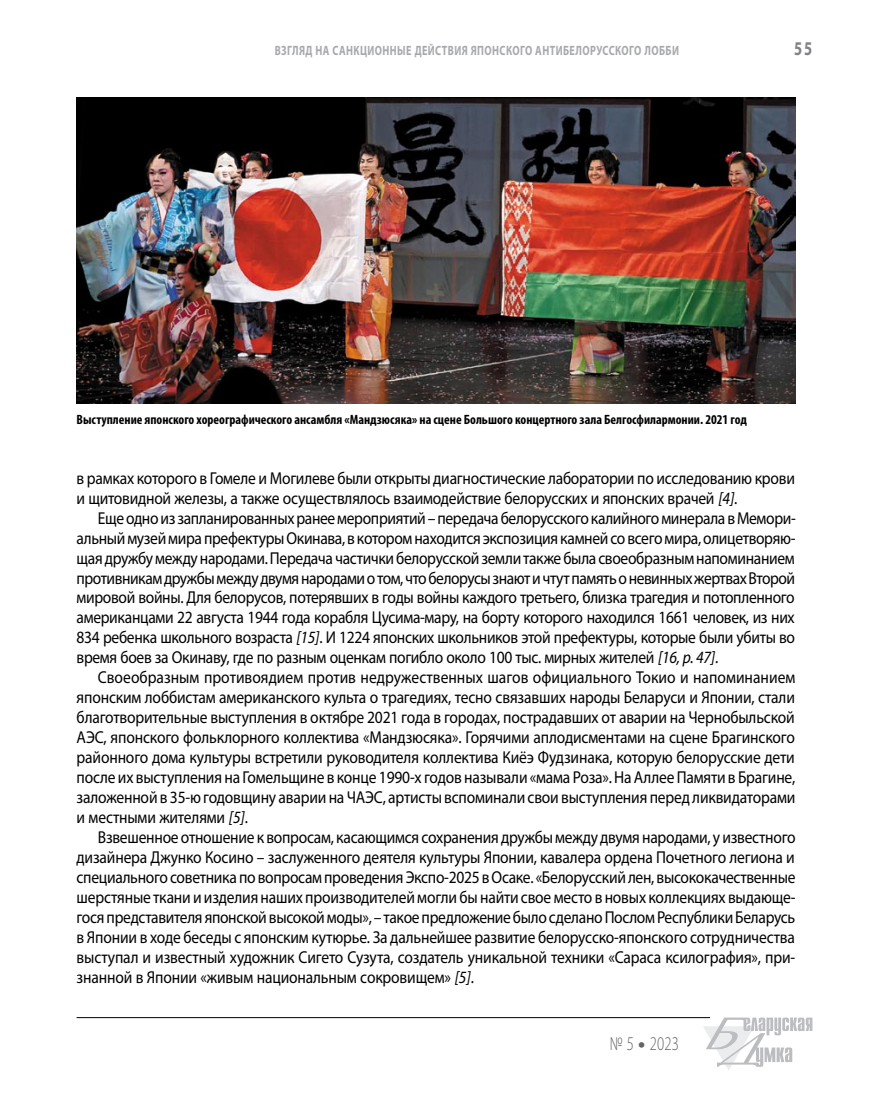
<style>
.page{position:relative;width:872px;height:1106px;background:#fff}
.page>*{position:absolute;margin:0;border:0;box-sizing:border-box;transform-origin:0 0}
.t1{font:300 19.5px "Myriad Pro";color:#636467;scale:.75 1}
.t2{font:700 19.5px "Myriad Pro";color:#808285;scale:.75 1}
.t3{font:17.25px/20px "Myriad Pro";letter-spacing:-.015em;color:#000;text-align:justify;scale:.9 1}
.t4{font:700 condensed 13.5px "Myriad Pro";color:#000}
.t5{font:700 13.5px "Myriad Pro";letter-spacing:.04em;color:#a7a9ac;scale:.75 1}
.s1{font-style:italic}
.s2{font-weight:900}
</style>
<div class="page">
<hr style="left:77px;top:1017px;width:633px;height:1px;background:#000">
<svg style="left:703px;top:1017px;width:109px;height:53px"></svg>
<img style="left:77px;top:97px;width:718px;height:307px">
<p class="t5" style="left:275px;top:42px;width:540px">Взгляд на санкционные действия японского антибелорусского лобби</p>
<p class="t2" style="left:794px;top:36px;width:26px">55</p>
<p class="t4" style="left:77px;top:411px;width:672px">Выступление японского хореографического ансамбля «Мандзюсяка» на сцене Большого концертного зала Белгосфилармонии. 2021 год</p>
<p class="t3" style="left:77px;top:467px;width:799px">в рамках которого в Гомеле и Могилеве были открыты диагностические лаборатории по исследованию крови и щитовидной железы, а также осуществлялось взаимодействие белорусских и японских врачей <span class="s1">[4]</span>.</p>
<p class="t3" style="left:77px;top:507px;width:800px;text-indent:21px">Еще одно из запланированных ранее мероприятий – передача белорусского калийного минерала в Мемори&shy;альный музей мира префектуры Окинава, в котором находится экспозиция камней со всего мира, олицетворяю&shy;щая дружбу между народами. Передача частички белорусской земли также была своеобразным напоминанием противникам дружбы между двумя народами о том, что белорусы знают и чтут память о невинных жертвах Второй мировой войны. Для белорусов, потерявших в годы войны каждого третьего, близка трагедия и потопленного американцами 22 августа 1944 года корабля Цусима-мару, на борту которого находился 1661 человек, из них 834 ребенка школьного возраста <span class="s1">[15]</span>. И 1224 японских школьников этой префектуры, которые были убиты во время боев за Окинаву, где по разным оценкам погибло около 100 тыс. мирных жителей <span class="s1">[16, p. 47]</span>.</p>
<p class="t3" style="left:77px;top:667px;width:800px;text-indent:21px">Своеобразным противоядием против недружественных шагов официального Токио и напоминанием японским лоббистам американского культа о трагедиях, тесно связавших народы Беларуси и Японии, стали благотворительные выступления в октябре 2021 года в городах, пострадавших от аварии на Чернобыльской АЭС, японского фольклорного коллектива «Мандзюсяка». Горячими аплодисментами на сцене Брагинского районного дома культуры встретили руководителя коллектива Киёэ Фудзинака, которую белорусские дети после их выступления на Гомельщине в конце 1990-х годов называли «мама Роза». На Аллее Памяти в Брагине, заложенной в 35-ю годовщину аварии на ЧАЭС, артисты вспоминали свои выступления перед ликвидаторами и местными жителями <span class="s1">[5]</span>.</p>
<p class="t3" style="left:77px;top:827px;width:800px;text-indent:21px">Взвешенное отношение к вопросам, касающимся сохранения дружбы между двумя народами, у известного дизайнера Джунко Косино – заслуженного деятеля культуры Японии, кавалера ордена Почетного легиона и специального советника по вопросам проведения Экспо-2025 в Осаке. «Белорусский лен, высококачественные шерстяные ткани и изделия наших производителей могли бы найти свое место в новых коллекциях выдающе&shy;гося представителя японской высокой моды», – такое предложение было сделано Послом Республики Беларусь в Японии в ходе беседы с японским кутюрье. За дальнейшее развитие белорусско-японского сотрудничества выступал и известный художник Сигето Сузута, создатель уникальной техники «Сараса ксилография», при&shy;знанной в Японии «живым национальным сокровищем» <span class="s1">[5]</span>.</p>
<p class="t1" style="left:609px;top:1032px;width:94px">№ 5 <span class="s2">•</span> 2023</p>
</div>
